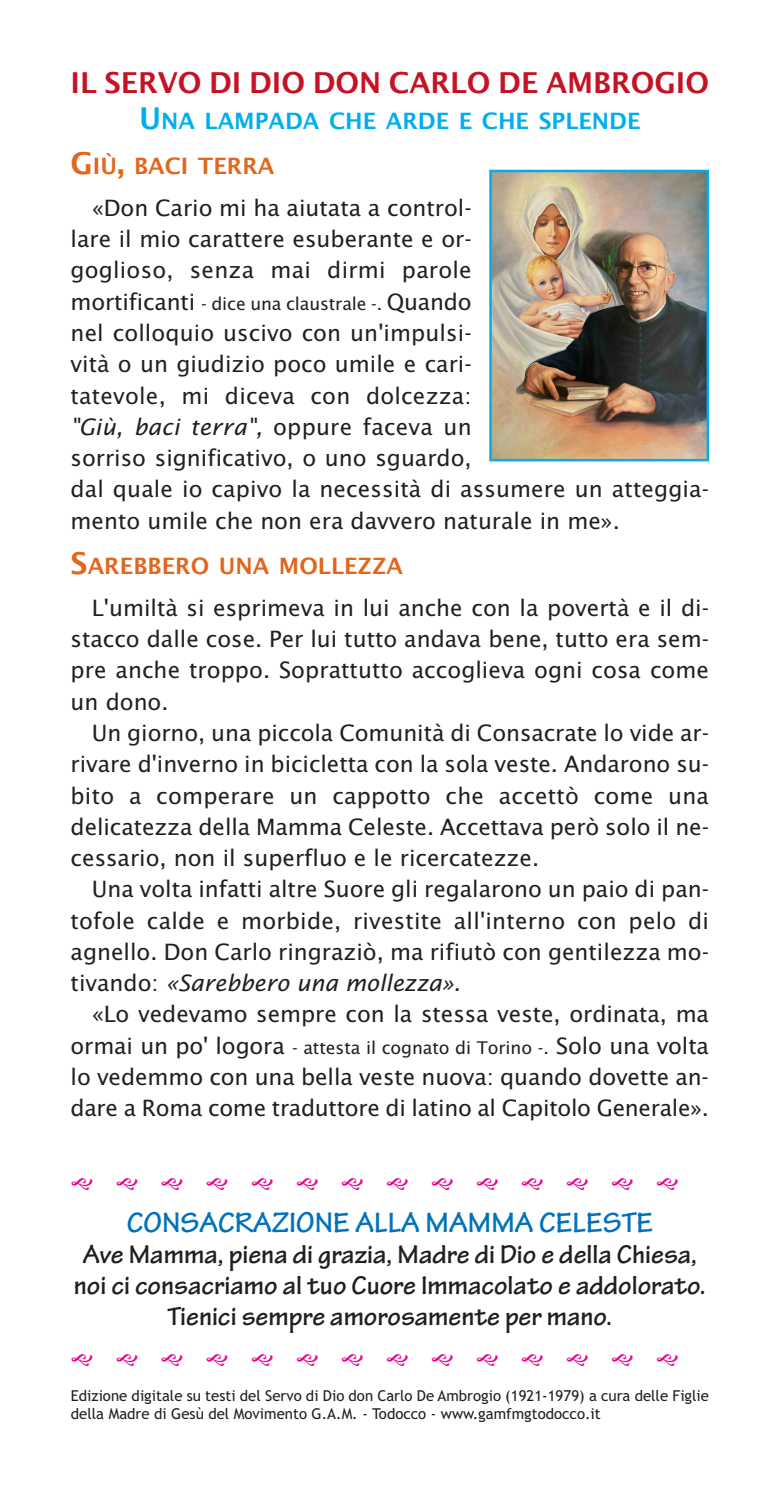
<style>
.page{position:relative;width:780px;height:1489px;background:#fff}
.page>*{position:absolute;margin:0;border:0;box-sizing:border-box;transform-origin:0 0}
.t1{font:700 30px "Tekton Pro";color:#0072bc}
.t2{font:600 28.75px "Lucida Sans";letter-spacing:-.005em;color:#c41324}
.t3{font:700 27.5px/31.2px "Tekton Pro";color:#231f20;text-align:center}
.t4{font:22.5px/31.2px "Lucida Sans";color:#231f20;text-align:justify}
.t5{font:600 22.5px/45.5px "Lucida Sans";color:#00aeef}
.t6{font:17.5px "Lucida Sans";letter-spacing:-.01em;color:#231f20}
.t7{font:15px/18px "Trebuchet MS";color:#231f20}
.s1{font-size:30px}
.s2{font-size:30px;color:#e2661d}
.s3{color:#e2661d}
.s4{font-size:22.5px}
.s5{font-style:italic}
.s6{font-weight:600;font-size:30px;color:#e2661d}
.s7{font-weight:600;color:#e2661d}
.s8{font-size:17.5px}
</style>
<div class="page">
<img style="left:492px;top:173px;width:214px;height:285px">
<div style="left:489px;top:170px;width:220px;height:291px;border:2px solid #00aeef"></div>
<p class="t2" style="left:71px;top:66px;width:640px">IL SERVO DI DIO DON CARLO DE AMBROGIO</p>
<p class="t5" style="left:71px;top:98px;width:571px;text-indent:68px"><span class="s1">U</span>NA LAMPADA CHE ARDE E CHE SPLENDE<br><span class="s2">G</span><span class="s3">IÙ</span><span class="s2">,</span> <span class="s3">BACI TERRA</span></p>
<p class="t4" style="left:71px;top:192px;width:402px;text-indent:21px">«Don Cario mi ha aiutata a control&shy;lare il mio carattere esuberante e or&shy;goglioso, senza mai dirmi parole</p>
<p class="t6" style="left:71px;top:293px;width:402px"><span class="s4">mortificanti</span> - dice una claustrale -. <span class="s4">Quando</span></p>
<p class="t4" style="left:71px;top:317px;width:640px;text-align:left">nel colloquio uscivo con un'impulsi-<br>vità o un giudizio poco umile e cari-<br>tatevole, mi diceva con dolcezza:<br><span class="s5">"Giù, baci terra",</span> oppure faceva un<br>sorriso significativo, o uno sguardo,<br>dal quale io capivo la necessità di assumere un atteggia&shy;mento umile che non era davvero naturale in me».</p>
<p class="t4" style="left:92px;top:545px;width:618px;line-height:42px;text-indent:-21px"><span class="s6">S</span><span class="s7">AREBBERO UNA MOLLEZZA<br></span>L'umiltà si esprimeva in lui anche con la povertà e il di-</p>
<p class="t4" style="left:71px;top:623px;width:640px">stacco dalle cose. Per lui tutto andava bene, tutto era sem&shy;pre anche troppo. Soprattutto accoglieva ogni cosa come un dono.</p>
<p class="t4" style="left:71px;top:717px;width:640px;text-indent:21px">Un giorno, una piccola Comunità di Consacrate lo vide ar&shy;rivare d'inverno in bicicletta con la sola veste. Andarono su&shy;bito a comperare un cappotto che accettò come una delicatezza della Mamma Celeste. Accettava però solo il ne&shy;cessario, non il superfluo e le ricercatezze.</p>
<p class="t4" style="left:71px;top:873px;width:640px;text-indent:21px">Una volta infatti altre Suore gli regalarono un paio di pan&shy;tofole calde e morbide, rivestite all'interno con pelo di agnello. Don Carlo ringraziò, ma rifiutò con gentilezza mo&shy;tivando: <span class="s5">«Sarebbero una mollezza».</span></p>
<p class="t4" style="left:71px;top:998px;width:640px;text-indent:21px">«Lo vedevamo sempre con la stessa veste, ordinata, ma ormai un po' logora <span class="s8">- attesta il cognato di Torino -.</span> Solo una volta lo vedemmo con una bella veste nuova: quando dovette an&shy;dare a Roma come traduttore di latino al Capitolo Generale».</p>
<h1 class="t1" style="left:127px;top:1211px;width:528px">CONSACRAZIONE ALLA MAMMA CELESTE</h1>
<p class="t3" style="left:74px;top:1241px;width:633px">Ave Mamma, piena di grazia, Madre di Dio e della Chiesa, noi ci consacriamo al tuo Cuore Immacolato e addolorato.<br>Tienici sempre amorosamente per mano.</p>
<p class="t7" style="left:71px;top:1386px;width:639px">Edizione digitale su testi del Servo di Dio don Carlo De Ambrogio (1921-1979) a cura delle Figlie della Madre di Gesù del Movimento G.A.M. - Todocco - www.gamfmgtodocco.it</p>
</div>
